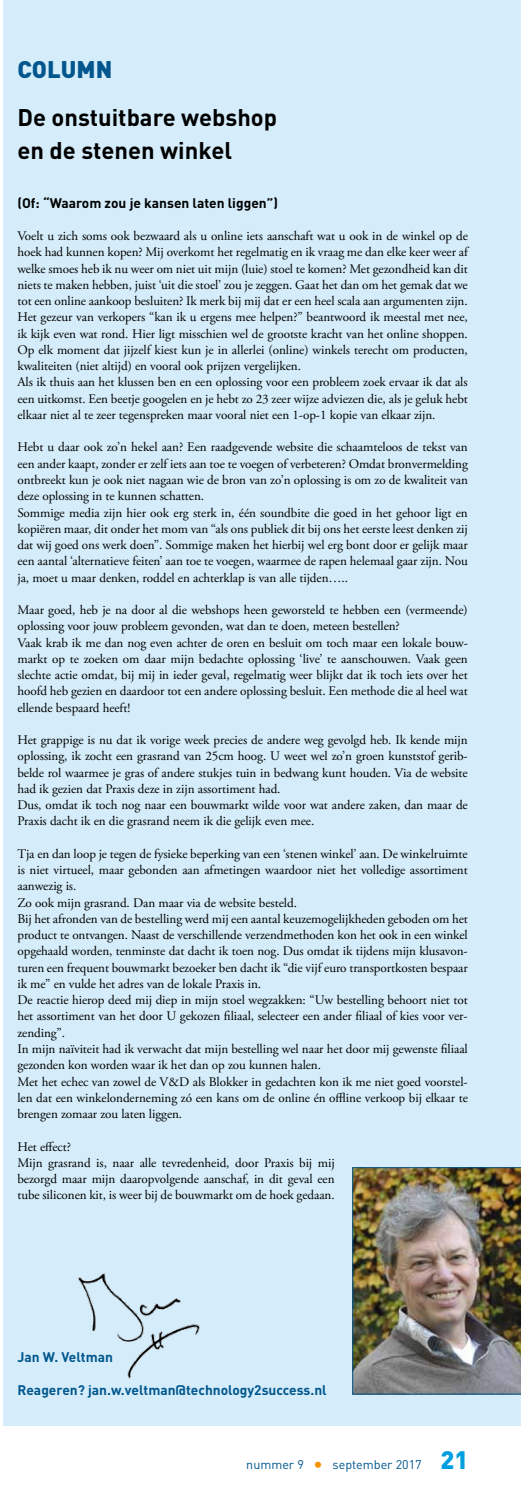
<style>
.page{position:relative;width:521px;height:1489px;background:#fff}
.page>*{position:absolute;margin:0;border:0;box-sizing:border-box;transform-origin:0 0}
.t1{font:700 23.75px/32.5px "DIN";color:#000}
.t2{font:900 23.75px "DIN";color:#00568d}
.t3{font:700 13.75px "DIN";color:#00568d}
.t4{font:700 13.75px "DIN";color:#000}
.t5{font:13.12px/16.2px "Adobe Garamond Pro";letter-spacing:-.005em;color:#000}
.t6{font:12.5px "DIN";color:#00568d}
.s1{font-size:18.75px;color:#f39400}
.s2{font-weight:900;font-size:25px;color:#009ee0}
</style>
<div class="page">
<div style="left:3px;top:0;width:518px;height:1425px;background:#d5edfa"></div>
<img style="left:77px;top:1273px;width:123px;height:106px">
<img style="left:352px;top:1167px;width:169px;height:227px">
<h1 class="t2" style="left:17px;top:53px;width:96px">COLUMN</h1>
<h1 class="t1" style="left:17px;top:100px;width:261px">De onstuitbare webshop en de stenen winkel</h1>
<p class="t4" style="left:17px;top:194px;width:262px">(Of: “Waarom zou je kansen laten liggen”)</p>
<p class="t5" style="left:17px;top:228px;width:452px">Voelt u zich soms ook bezwaard als u online iets aanschaft wat u ook in de winkel op de hoek had kunnen kopen? Mij overkomt het regelmatig en ik vraag me dan elke keer weer af welke smoes heb ik nu weer om niet uit mijn (luie) stoel te komen? Met gezondheid kan dit niets te maken hebben, juist ‘uit die stoel’ zou je zeggen. Gaat het dan om het gemak dat we tot een online aankoop besluiten? Ik merk bij mij dat er een heel scala aan argumenten zijn.<br>Het gezeur van verkopers “kan ik u ergens mee helpen?” beantwoord ik meestal met nee, ik kijk even wat rond. Hier ligt misschien wel de grootste kracht van het online shoppen.<br>Op elk moment dat jijzelf kiest kun je in allerlei (online) winkels terecht om producten, kwaliteiten (niet altijd) en vooral ook prijzen vergelijken.<br>Als ik thuis aan het klussen ben en een oplossing voor een probleem zoek ervaar ik dat als een uitkomst. Een beetje googelen en je hebt zo 23 zeer wijze adviezen die, als je geluk hebt elkaar niet al te zeer tegenspreken maar vooral niet een 1-op-1 kopie van elkaar zijn.</p>
<p class="t5" style="left:17px;top:439px;width:452px">Hebt u daar ook zo’n hekel aan? Een raadgevende website die schaamteloos de tekst van een ander kaapt, zonder er zelf iets aan toe te voegen of verbeteren? Omdat bronvermelding ontbreekt kun je ook niet nagaan wie de bron van zo’n oplossing is om zo de kwaliteit van deze oplossing in te kunnen schatten.<br>Sommige media zijn hier ook erg sterk in, één soundbite die goed in het gehoor ligt en kopiëren maar, dit onder het mom van “als ons publiek dit bij ons het eerste leest denken zij dat wij goed ons werk doen”. Sommige maken het hierbij wel erg bont door er gelijk maar een aantal ‘alternatieve feiten’ aan toe te voegen, waarmee de rapen helemaal gaar zijn. Nou ja, moet u maar denken, roddel en achterklap is van alle tijden…..</p>
<p class="t5" style="left:17px;top:602px;width:452px">Maar goed, heb je na door al die webshops heen geworsteld te hebben een (vermeende) oplossing voor jouw probleem gevonden, wat dan te doen, meteen bestellen?<br>Vaak krab ik me dan nog even achter de oren en besluit om toch maar een lokale bouw&shy;markt op te zoeken om daar mijn bedachte oplossing ‘live’ te aanschouwen. Vaak geen slechte actie omdat, bij mij in ieder geval, regelmatig weer blijkt dat ik toch iets over het hoofd heb gezien en daardoor tot een andere oplossing besluit. Een methode die al heel wat ellende bespaard heeft!</p>
<p class="t5" style="left:17px;top:732px;width:452px">Het grappige is nu dat ik vorige week precies de andere weg gevolgd heb. Ik kende mijn oplossing, ik zocht een grasrand van 25cm hoog. U weet wel zo’n groen kunststof gerib&shy;belde rol waarmee je gras of andere stukjes tuin in bedwang kunt houden. Via de website had ik gezien dat Praxis deze in zijn assortiment had.<br>Dus, omdat ik toch nog naar een bouwmarkt wilde voor wat andere zaken, dan maar de Praxis dacht ik en die grasrand neem ik die gelijk even mee.</p>
<p class="t5" style="left:17px;top:846px;width:452px">Tja en dan loop je tegen de fysieke beperking van een ‘stenen winkel’ aan. De winkelruimte is niet virtueel, maar gebonden aan afmetingen waardoor niet het volledige assortiment aanwezig is.<br>Zo ook mijn grasrand. Dan maar via de website besteld.<br>Bij het afronden van de bestelling werd mij een aantal keuzemogelijkheden geboden om het product te ontvangen. Naast de verschillende verzendmethoden kon het ook in een winkel opgehaald worden, tenminste dat dacht ik toen nog. Dus omdat ik tijdens mijn klusavon&shy;turen een frequent bouwmarkt bezoeker ben dacht ik “die vijf euro transportkosten bespaar ik me” en vulde het adres van de lokale Praxis in.<br>De reactie hierop deed mij diep in mijn stoel wegzakken: “Uw bestelling behoort niet tot het assortiment van het door U gekozen filiaal, selecteer een ander filiaal of kies voor ver&shy;zending”.<br>In mijn naïviteit had ik verwacht dat mijn bestelling wel naar het door mij gewenste filiaal gezonden kon worden waar ik het dan op zou kunnen halen.<br>Met het echec van zowel de V&amp;D als Blokker in gedachten kon ik me niet goed voorstel&shy;len dat een winkelonderneming zó een kans om de online én offline verkoop bij elkaar te brengen zomaar zou laten liggen.</p>
<p class="t5" style="left:17px;top:1138px;width:319px">Het effect?<br>Mijn grasrand is, naar alle tevredenheid, door Praxis bij mij bezorgd maar mijn daaropvolgende aanschaf, in dit geval een tube siliconen kit, is weer bij de bouwmarkt om de hoek gedaan.</p>
<p class="t3" style="left:17px;top:1347px;width:97px">Jan W. Veltman</p>
<p class="t3" style="left:17px;top:1380px;width:311px">Reageren? jan.w.veltman@technology2success.nl</p>
<p class="t6" style="left:246px;top:1456px;width:223px">nummer 9 <span class="s1">•</span> september 2017 <span class="s2">21</span></p>
</div>
